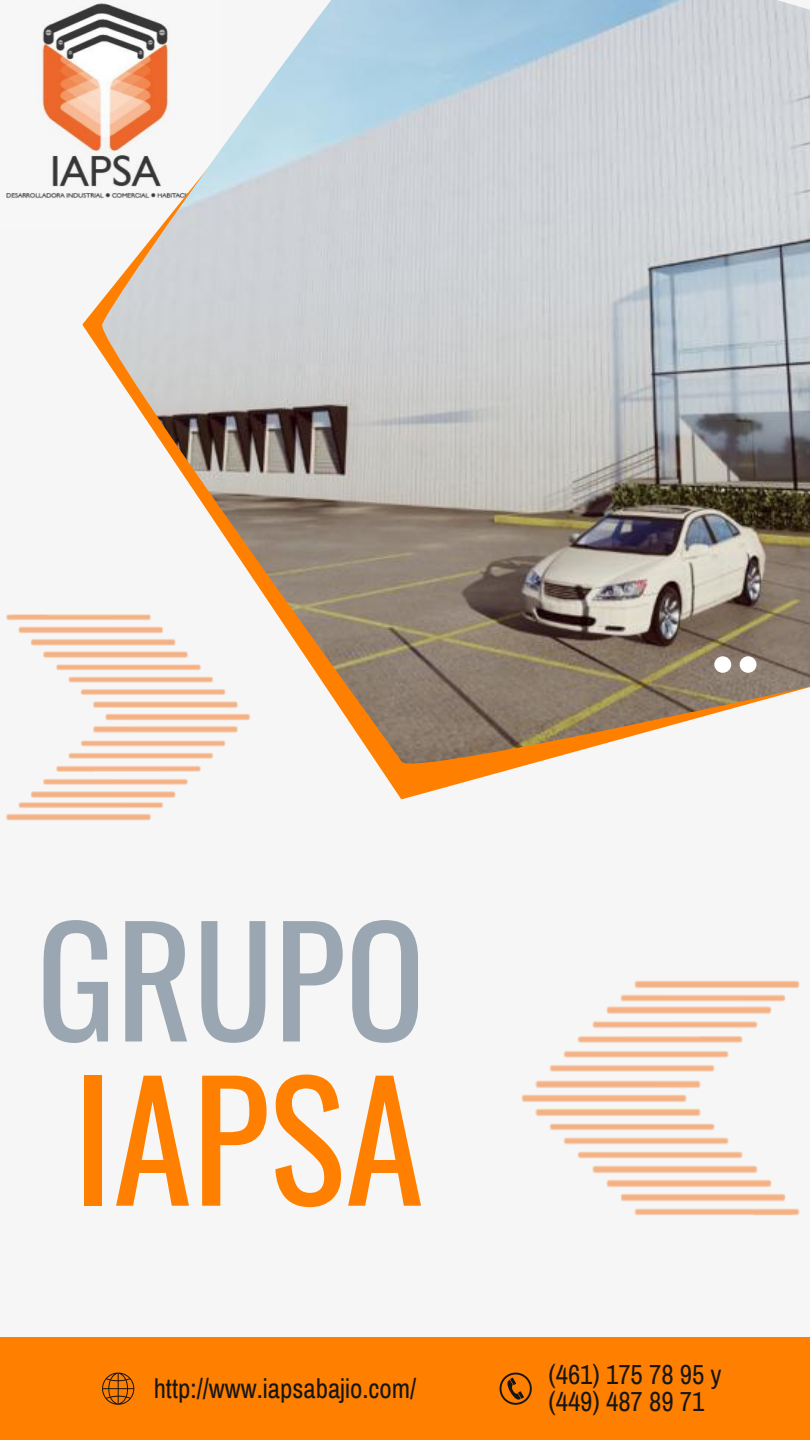
<style>
.page{position:relative;width:810px;height:1440px;background:#f7f6f6}
.page>*{position:absolute;margin:0;border:0;box-sizing:border-box;transform-origin:0 0}
.t1{font:160.6px "Oswald";color:#ff8000}
.t2{font:148.6px "Oswald";color:#9aa7b2}
.t3{font:26.9px/27px "Archivo Narrow";color:#171615}
</style>
<div class="page">
<img style="left:6px;top:19px;width:57px;height:179px">
<svg style="left:63px;top:4px;width:467px;height:796px"></svg>
<img style="left:98px;top:0;width:712px;height:764px">
<div style="left:0;top:1337px;width:810px;height:103px;background:#ff8000"></div>
<svg style="left:102px;top:1373px;width:32px;height:32px"></svg>
<svg style="left:500px;top:1373px;width:32px;height:32px"></svg>
<svg style="left:714px;top:656px;width:42px;height:17px"></svg>
<img style="left:6px;top:598px;width:249px;height:223px">
<img style="left:521px;top:980px;width:279px;height:236px">
<h2 class="t2" style="left:36px;top:864px;width:390px">GRUPO</h2>
<h1 class="t1" style="left:73px;top:1014px;width:352px">IAPSA</h1>
<p class="t3" style="left:154px;top:1375px;width:264px">http://www.iapsabajio.com/</p>
<p class="t3" style="left:548px;top:1361px;width:175px">(461) 175 78 95 y (449) 487 89 71</p>
</div>
